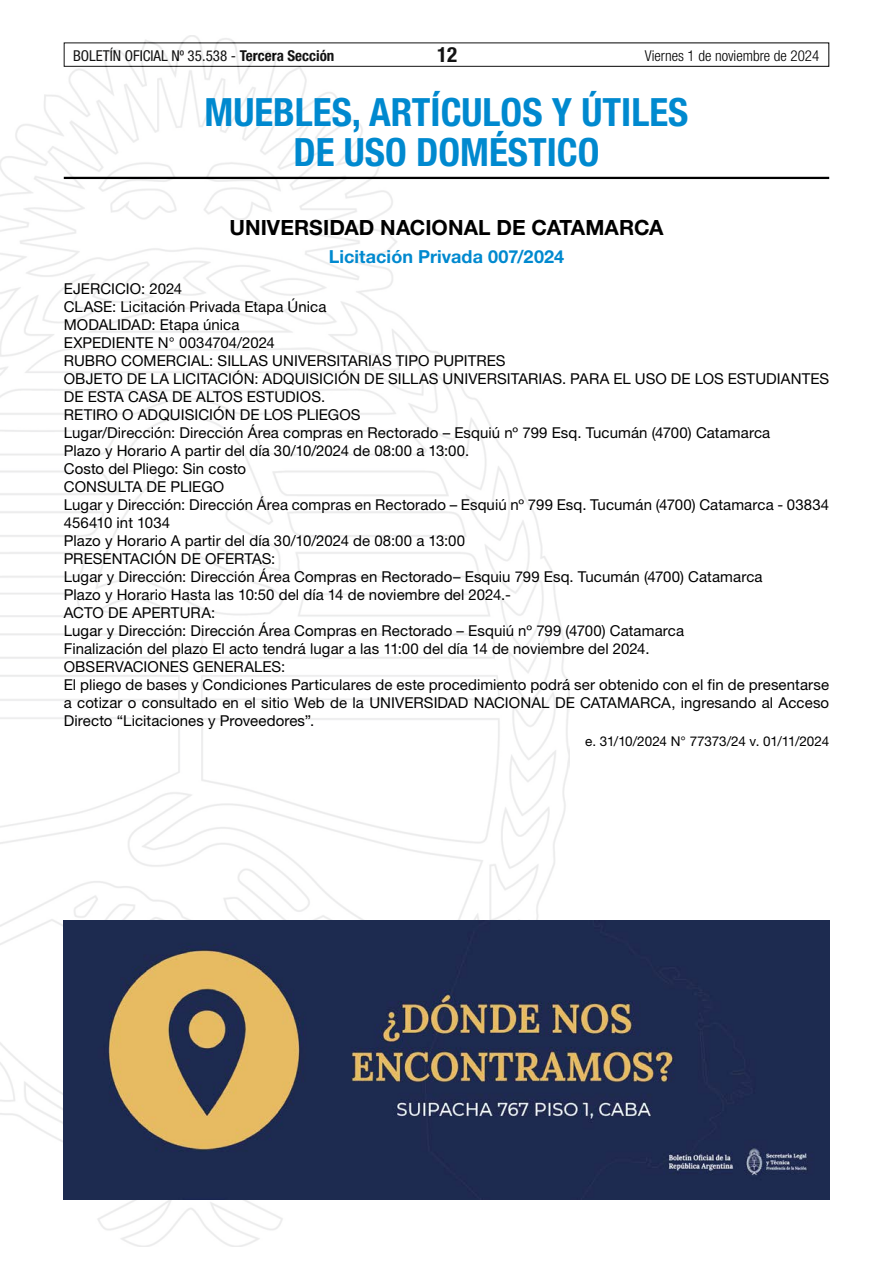
<style>
.page{position:relative;width:893px;height:1263px;background:#fff}
.page>*{position:absolute;margin:0;border:0;box-sizing:border-box;transform-origin:0 0}
.t1{font:700 condensed 39px/40.5px "Helvetica Neue LT Std";color:#0089cf;text-align:center}
.t2{font:700 21px "Helvetica Neue LT Std";letter-spacing:.005em;color:#000}
.t3{font:700 condensed 21px "Helvetica Neue LT Std";color:#000}
.t4{font:700 18px "Helvetica Neue LT Std";letter-spacing:.005em;color:#0089cf}
.t5{font:15px/18px "Helvetica Neue LT Std";letter-spacing:.005em;color:#000}
.t6{font:condensed 15px "Helvetica Neue LT Std";color:#000}
.t7{font:300 condensed 15px "Helvetica Neue LT Std";color:#000}
.t8{font:13.5px "Helvetica Neue LT Std";letter-spacing:-.02em;color:#000}
.s1{font-weight:700}
</style>
<div class="page">
<div style="left:64px;top:43px;width:765px;height:24px;border:1px solid #000"></div>
<img style="left:0;top:35px;width:569px;height:1211px">
<hr style="left:64px;top:177px;width:765px;height:2px;background:#000">
<img style="left:64px;top:921px;width:765px;height:278px">
<p class="t6" style="left:73px;top:47px;width:263px">BOLETÍN OFICIAL Nº 35.538 - <span class="s1">Tercera Sección</span></p>
<h2 class="t3" style="left:437px;top:42px;width:22px">12</h2>
<p class="t7" style="left:645px;top:47px;width:176px">Viernes 1 de noviembre de 2024</p>
<h1 class="t1" style="left:205px;top:91px;width:485px">MUEBLES, ARTÍCULOS Y ÚTILES<br>DE USO DOMÉSTICO</h1>
<h2 class="t2" style="left:229px;top:215px;width:436px">UNIVERSIDAD NACIONAL DE CATAMARCA</h2>
<p class="t4" style="left:329px;top:246px;width:237px">Licitación Privada 007/2024</p>
<p class="t5" style="left:64px;top:280px;width:767px">EJERCICIO: 2024<br>CLASE: Licitación Privada Etapa Única<br>MODALIDAD: Etapa única<br>EXPEDIENTE N° 0034704/2024<br>RUBRO COMERCIAL: SILLAS UNIVERSITARIAS TIPO PUPITRES<br>OBJETO DE LA LICITACIÓN: ADQUISICIÓN DE SILLAS UNIVERSITARIAS. PARA EL USO DE LOS ESTUDIANTES DE ESTA CASA DE ALTOS ESTUDIOS.<br>RETIRO O ADQUISICIÓN DE LOS PLIEGOS<br>Lugar/Dirección: Dirección Área compras en Rectorado – Esquiú nº 799 Esq. Tucumán (4700) Catamarca<br>Plazo y Horario A partir del día 30/10/2024 de 08:00 a 13:00.<br>Costo del Pliego: Sin costo<br>CONSULTA DE PLIEGO<br>Lugar y Dirección: Dirección Área compras en Rectorado – Esquiú nº 799 Esq. Tucumán (4700) Catamarca - 03834<br>456410 int 1034<br>Plazo y Horario A partir del día 30/10/2024 de 08:00 a 13:00<br>PRESENTACIÓN DE OFERTAS:<br>Lugar y Dirección: Dirección Área Compras en Rectorado– Esquiu 799 Esq. Tucumán (4700) Catamarca<br>Plazo y Horario Hasta las 10:50 del día 14 de noviembre del 2024.-<br>ACTO DE APERTURA:<br>Lugar y Dirección: Dirección Área Compras en Rectorado – Esquiú nº 799 (4700) Catamarca<br>Finalización del plazo El acto tendrá lugar a las 11:00 del día 14 de noviembre del 2024.<br>OBSERVACIONES GENERALES:<br>El pliego de bases y Condiciones Particulares de este procedimiento podrá ser obtenido con el fin de presentarse a cotizar o consultado en el sitio Web de la UNIVERSIDAD NACIONAL DE CATAMARCA, ingresando al Acceso Directo “Licitaciones y Proveedores”.</p>
<p class="t8" style="left:585px;top:733px;width:246px">e. 31/10/2024 N° 77373/24 v. 01/11/2024</p>
</div>
